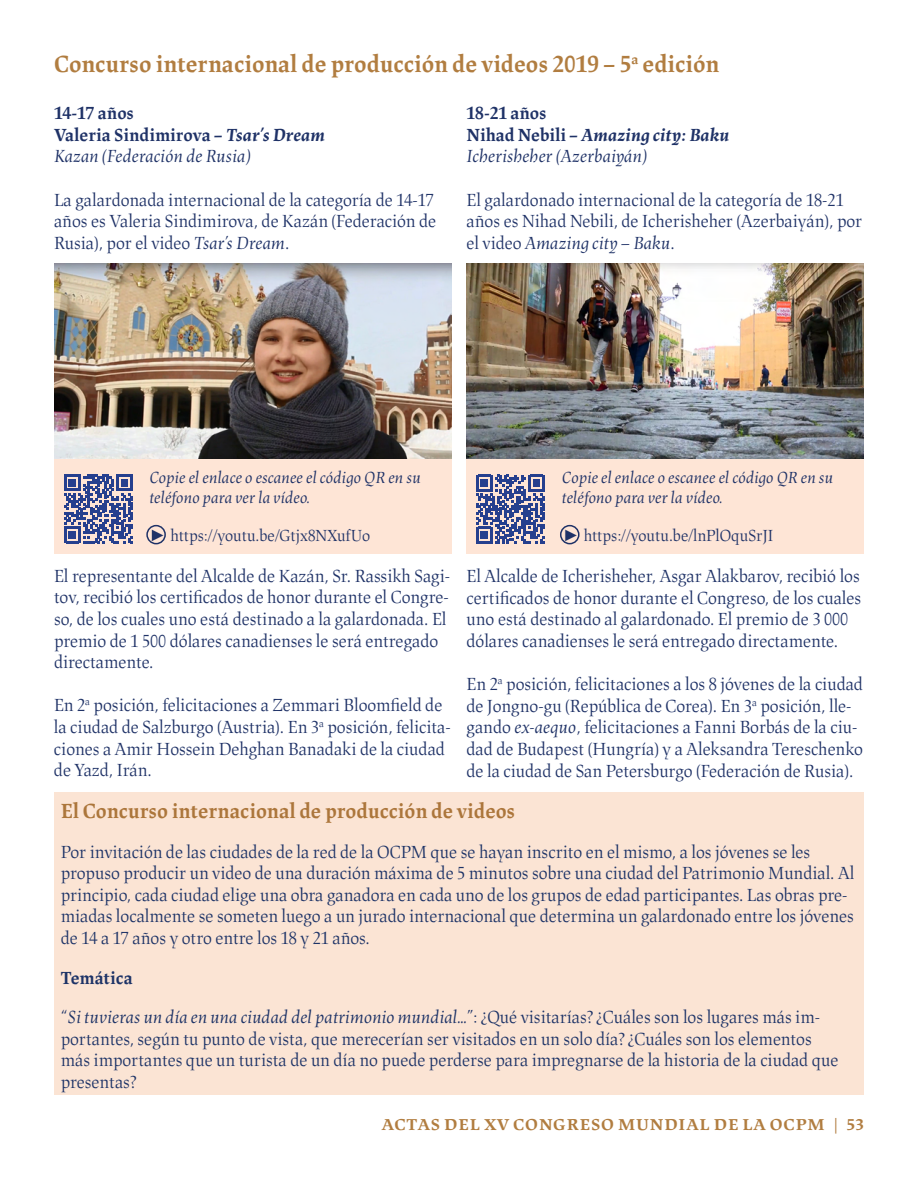
<style>
.page{position:relative;width:918px;height:1188px;background:#fff}
.page>*{position:absolute;margin:0;border:0;box-sizing:border-box;transform-origin:0 0}
.t1{font:700 24px "Lapture Display";color:#b17d40}
.t2{font:700 21px "Lapture Display";color:#ac763b}
.t3{font:18px/21.6px "Lapture Display";color:#1f3267}
.t4{font:18px/21.6px "Lapture Display";color:#1d3367}
.t5{font:700 18px "Lapture Display";color:#1f3267}
.t6{font:italic 18px "Lapture Display";color:#1f3267}
.t7{font:italic 700 18px "Lapture Display";color:#1f3267}
.t8{font:700 18px "Lapture Display";color:#1d3367}
.t9{font:italic 16.5px/19.8px "Lapture Display";color:#1f3267}
.t10{font:16.5px "Lapture Display";color:#1f3267}
.t11{font:700 16.2px "Lapture Display";letter-spacing:.05em;color:#b17d40;scale:1.11 1}
.s1{font-style:italic}
.s2{font-style:normal}
.s3{font-family:"Arial"}
</style>
<div class="page">
<div style="left:54px;top:462px;width:89px;height:92px;background:#fee5d6"></div>
<svg style="left:64px;top:474px;width:69px;height:69px"></svg>
<div style="left:54px;top:793px;width:810px;height:302px;background:#fbe4d4"></div>
<div style="left:467px;top:462px;width:88px;height:93px;background:#fee5d6"></div>
<svg style="left:476px;top:475px;width:69px;height:68px"></svg>
<img style="left:54px;top:263px;width:397px;height:196px">
<img style="left:467px;top:263px;width:397px;height:196px">
<div style="left:555px;top:462px;width:309px;height:92px;background:#fee5d6"></div>
<div style="left:143px;top:462px;width:308px;height:92px;background:#fee5d6"></div>
<div style="left:560px;top:525px;width:20px;height:19px;border:2px solid #1f3267;border-radius:50%"></div>
<div style="left:146px;top:525px;width:20px;height:19px;border:2px solid #1f3267;border-radius:50%"></div>
<hr style="left:465px;top:554px;width:97px;height:2px;background:#fff">
<div style="left:467px;top:459px;width:397px;height:7px;background:#fee5d6"></div>
<div style="left:54px;top:459px;width:397px;height:7px;background:#fee5d6"></div>
<p class="t1" style="left:54px;top:50px;width:667px">Concurso internacional de producción de videos 2019 – 5<sup>a</sup> edición</p>
<p class="t5" style="left:54px;top:103px;width:82px">14-17 años</p>
<p class="t5" style="left:54px;top:124px;width:273px">Valeria Sindimirova <span class="s1">– Tsar’s Dream</span></p>
<p class="t6" style="left:54px;top:146px;width:198px">Kazan (Federación de Rusia)</p>
<p class="t3" style="left:54px;top:189px;width:384px">La galardonada internacional de la categoría de 14-17 años es Valeria Sindimirova, de Kazán (Federación de<br>Rusia), por el video <span class="s1">Tsar’s Dream</span>.</p>
<p class="t5" style="left:467px;top:103px;width:82px">18-21 años</p>
<p class="t7" style="left:467px;top:124px;width:265px"><span class="s2">Nihad Nebili</span> – Amazing city: Baku</p>
<p class="t6" style="left:467px;top:146px;width:182px">Icherisheher (Azerbaiyán)</p>
<p class="t3" style="left:467px;top:189px;width:397px">El galardonado internacional de la categoría de 18-21 años es Nihad Nebili, de Icherisheher (Azerbaiyán), por el video <span class="s1">Amazing city – Baku</span>.</p>
<p class="t9" style="left:149px;top:468px;width:273px">Copie el enlace o escanee el código QR en su teléfono para ver la vídeo.</p>
<p class="t10" style="left:149px;top:526px;width:222px"><span class="s3">►</span> https://youtu.be/Gtjx8NXufUo</p>
<p class="t9" style="left:562px;top:468px;width:273px">Copie el enlace o escanee el código QR en su teléfono para ver la vídeo.</p>
<p class="t10" style="left:563px;top:526px;width:212px"><span class="s3">►</span> https://youtu.be/lnPlOquSrJI</p>
<p class="t3" style="left:54px;top:565px;width:398px">El representante del Alcalde de Kazán, Sr. Rassikh Sagi&shy;tov, recibió los certificados de honor durante el Congre&shy;so, de los cuales uno está destinado a la galardonada. El premio de 1 500 dólares canadienses le será entregado directamente.</p>
<p class="t3" style="left:54px;top:695px;width:398px">En 2<sup>a</sup> posición, felicitaciones a Zemmari Bloomfield de la ciudad de Salzburgo (Austria). En 3<sup>a</sup> posición, felicita&shy;ciones a Amir Hossein Dehghan Banadaki de la ciudad de Yazd, Irán.</p>
<p class="t2" style="left:61px;top:799px;width:456px">El Concurso internacional de producción de videos</p>
<p class="t4" style="left:61px;top:841px;width:795px">Por invitación de las ciudades de la red de la OCPM que se hayan inscrito en el mismo, a los jóvenes se les propuso producir un video de una duración máxima de 5 minutos sobre una ciudad del Patrimonio Mundial. Al principio, cada ciudad elige una obra ganadora en cada uno de los grupos de edad participantes. Las obras pre&shy;miadas localmente se someten luego a un jurado internacional que determina un galardonado entre los jóvenes de 14 a 17 años y otro entre los 18 y 21 años.</p>
<p class="t8" style="left:61px;top:967px;width:73px">Temática</p>
<p class="t4" style="left:61px;top:1007px;width:779px">“<span class="s1">Si tuvieras un día en una ciudad del patrimonio mundial…</span>”: ¿Qué visitarías? ¿Cuáles son los lugares más im&shy;portantes, según tu punto de vista, que merecerían ser visitados en un solo día? ¿Cuáles son los elementos más importantes que un turista de un día no puede perderse para impregnarse de la historia de la ciudad que presentas?</p>
<p class="t3" style="left:467px;top:566px;width:396px">El Alcalde de Icherisheher, Asgar Alakbarov, recibió los certificados de honor durante el Congreso, de los cuales uno está destinado al galardonado. El premio de 3 000 dólares canadienses le será entregado directamente.</p>
<p class="t3" style="left:467px;top:674px;width:398px">En 2<sup>a</sup> posición, felicitaciones a los 8 jóvenes de la ciudad de Jongno-gu (República de Corea). En 3<sup>a</sup> posición, lle&shy;gando <span class="s1">ex-aequo</span>, felicitaciones a Fanni Borbás de la ciu&shy;dad de Budapest (Hungría) y a Aleksandra Tereschenko de la ciudad de San Petersburgo (Federación de Rusia).</p>
<p class="t11" style="left:382px;top:1115px;width:436px">ACTAS DEL XV CONGRESO MUNDIAL DE LA OCPM | 53</p>
</div>
